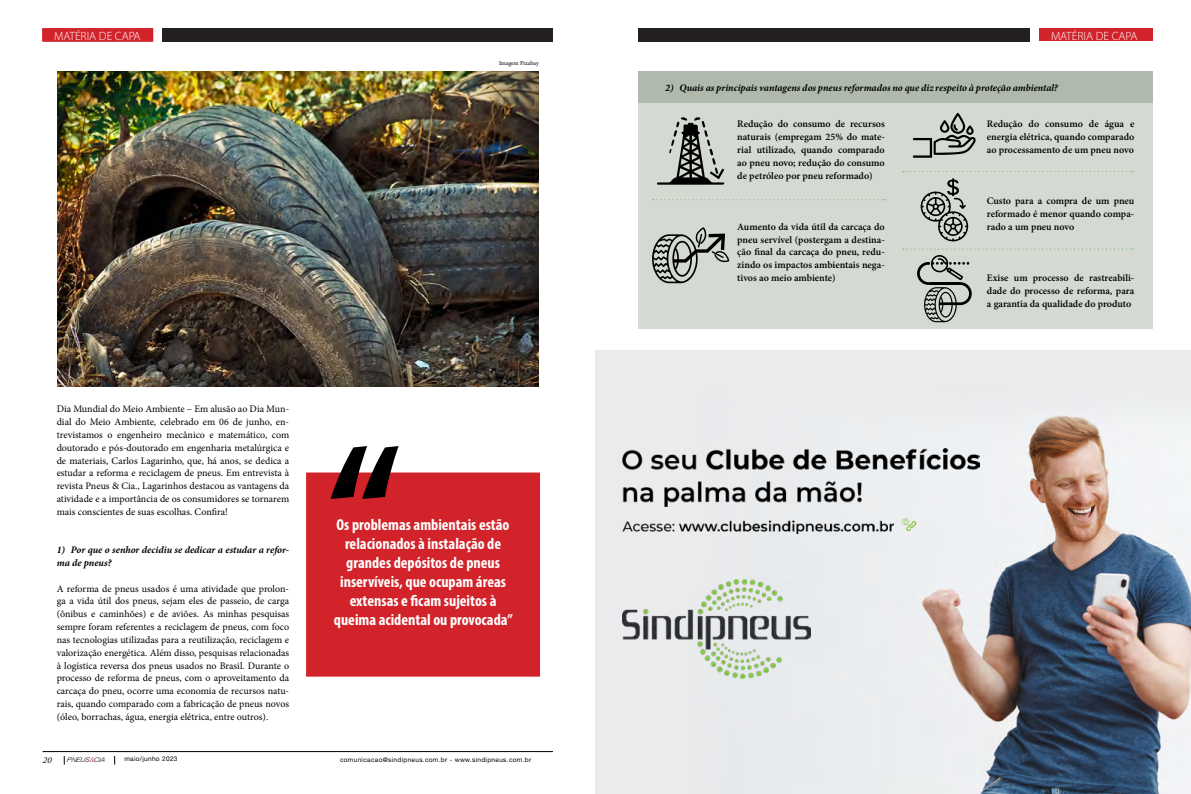
<style>
.page{position:relative;width:1191px;height:794px;background:#fff}
.page>*{position:absolute;margin:0;border:0;box-sizing:border-box;transform-origin:0 0}
.t1{font:700 condensed 16px/19px "Myriad Pro";color:#fff;text-align:center}
.t2{font:300 12px "Myriad Pro";color:#fff}
.t3{font:10px/12.8px "Minion Pro";color:#000;text-align:justify}
.t4{font:600 10px/12.8px "Minion Pro";color:#000;text-align:justify}
.t5{font:italic 700 10px/12.8px "Minion Pro";letter-spacing:-.005em;color:#000}
.t6{font:italic 9px "Adobe Garamond Pro";color:#000}
.t7{font:6.5px "Helvetica Neue CE";letter-spacing:.05em;color:#000}
.t8{font:italic 300 6.5px "Helvetica Neue LT Pro";color:#000;scale:1.08 1}
.t9{font:6px "Minion Pro";letter-spacing:-.005em;color:#000}
.s1{color:#ed1c2e}
</style>
<div class="page">
<hr style="left:43px;top:751px;width:510px;height:1px;background:#000">
<div style="left:638px;top:71px;width:514px;height:257px;background:#d4dad2"></div>
<div style="left:638px;top:71px;width:514px;height:31px;background:#b0baac"></div>
<div style="left:306px;top:472px;width:234px;height:204px;background:#d2232a;border:1px solid #d2232a"></div>
<div style="left:162px;top:28px;width:391px;height:13px;background:#231f20"></div>
<div style="left:43px;top:28px;width:110px;height:13px;background:#d2232a"></div>
<div style="left:638px;top:28px;width:391px;height:13px;background:#231f20"></div>
<div style="left:1038px;top:28px;width:114px;height:13px;background:#d2232a"></div>
<div style="left:595px;top:350px;width:596px;height:444px;background:#eaebed"></div>
<img style="left:689px;top:390px;width:502px;height:404px">
<img style="left:622px;top:579px;width:189px;height:99px">
<img style="left:622px;top:449px;width:357px;height:57px">
<img style="left:622px;top:520px;width:271px;height:14px">
<svg style="left:902px;top:518px;width:14px;height:13px"></svg>
<img style="left:57px;top:71px;width:481px;height:315px">
<svg style="left:331px;top:446px;width:67px;height:53px"></svg>
<svg style="left:653px;top:199px;width:232px;height:1px"></svg>
<svg style="left:902px;top:171px;width:231px;height:1px"></svg>
<svg style="left:657px;top:117px;width:67px;height:68px"></svg>
<svg style="left:652px;top:227px;width:77px;height:56px"></svg>
<svg style="left:913px;top:113px;width:63px;height:45px"></svg>
<svg style="left:920px;top:178px;width:48px;height:64px"></svg>
<svg style="left:902px;top:248px;width:231px;height:74px"></svg>
<p class="t2" style="left:54px;top:28px;width:88px">MATÉRIA DE CAPA</p>
<p class="t2" style="left:1051px;top:28px;width:88px">MATÉRIA DE CAPA</p>
<p class="t9" style="left:499px;top:59px;width:41px">Imagem Pixabay</p>
<p class="t3" style="left:57px;top:403px;width:234px">Dia Mundial do Meio Ambiente – Em alusão ao Dia Mun&shy;dial do Meio Ambiente, celebrado em 06 de junho, en&shy;trevistamos o engenheiro mecânico e matemático, com doutorado e pós-doutorado em engenharia metalúrgica e de materiais, Carlos Lagarinho, que, há anos, se dedica a estudar a reforma e reciclagem de pneus. Em entrevista à revista Pneus &amp; Cia., Lagarinhos destacou as vantagens da atividade e a importância de os consumidores se tornarem mais conscientes de suas escolhas. Confira!</p>
<p class="t5" style="left:57px;top:543px;width:234px">1) Por que o senhor decidiu se dedicar a estudar a refor&shy;ma de pneus?</p>
<p class="t3" style="left:57px;top:582px;width:234px">A reforma de pneus usados é uma atividade que prolon&shy;ga a vida útil dos pneus, sejam eles de passeio, de carga (ônibus e caminhões) e de aviões. As minhas pesquisas sempre foram referentes a reciclagem de pneus, com foco nas tecnologias utilizadas para a reutilização, reciclagem e valorização energética. Além disso, pesquisas relacionadas à logística reversa dos pneus usados no Brasil. Durante o processo de reforma de pneus, com o aproveitamento da carcaça do pneu, ocorre uma economia de recursos natu&shy;rais, quando comparado com a fabricação de pneus novos (óleo, borrachas, água, energia elétrica, entre outros).</p>
<h1 class="t1" style="left:334px;top:514px;width:180px">Os problemas ambientais estão relacionados à instalação de grandes depósitos de pneus inservíveis, que ocupam áreas extensas e ficam sujeitos à queima acidental ou provocada”</h1>
<p class="t6" style="left:43px;top:754px;width:10px">20</p>
<p class="t8" style="left:67px;top:756px;width:37px">PNEUS<span class="s1">&amp;</span>CIA</p>
<p class="t7" style="left:124px;top:755px;width:55px">maio/junho 2023</p>
<p class="t7" style="left:340px;top:755px;width:193px">comunicacao@sindipneus.com.br - www.sindipneus.com.br</p>
<p class="t5" style="left:665px;top:81px;width:394px">2) Quais as principais vantagens dos pneus reformados no que diz respeito à proteção ambiental?</p>
<p class="t4" style="left:737px;top:118px;width:149px">Redução do consumo de recursos naturais (empregam 25% do mate&shy;rial utilizado, quando comparado ao pneu novo; redução do consumo de petróleo por pneu reformado)</p>
<p class="t4" style="left:987px;top:118px;width:149px">Redução do consumo de água e energia elétrica, quando comparado ao processamento de um pneu novo</p>
<p class="t4" style="left:737px;top:220px;width:149px">Aumento da vida útil da carcaça do pneu servível (postergam a destina&shy;ção final da carcaça do pneu, redu&shy;zindo os impactos ambientais nega&shy;tivos ao meio ambiente)</p>
<p class="t4" style="left:987px;top:194px;width:149px">Custo para a compra de um pneu reformado é menor quando compa&shy;rado a um pneu novo</p>
<p class="t4" style="left:987px;top:271px;width:149px">Exise um processo de rastreabili&shy;dade do processo de reforma, para a garantia da qualidade do produto</p>
</div>
